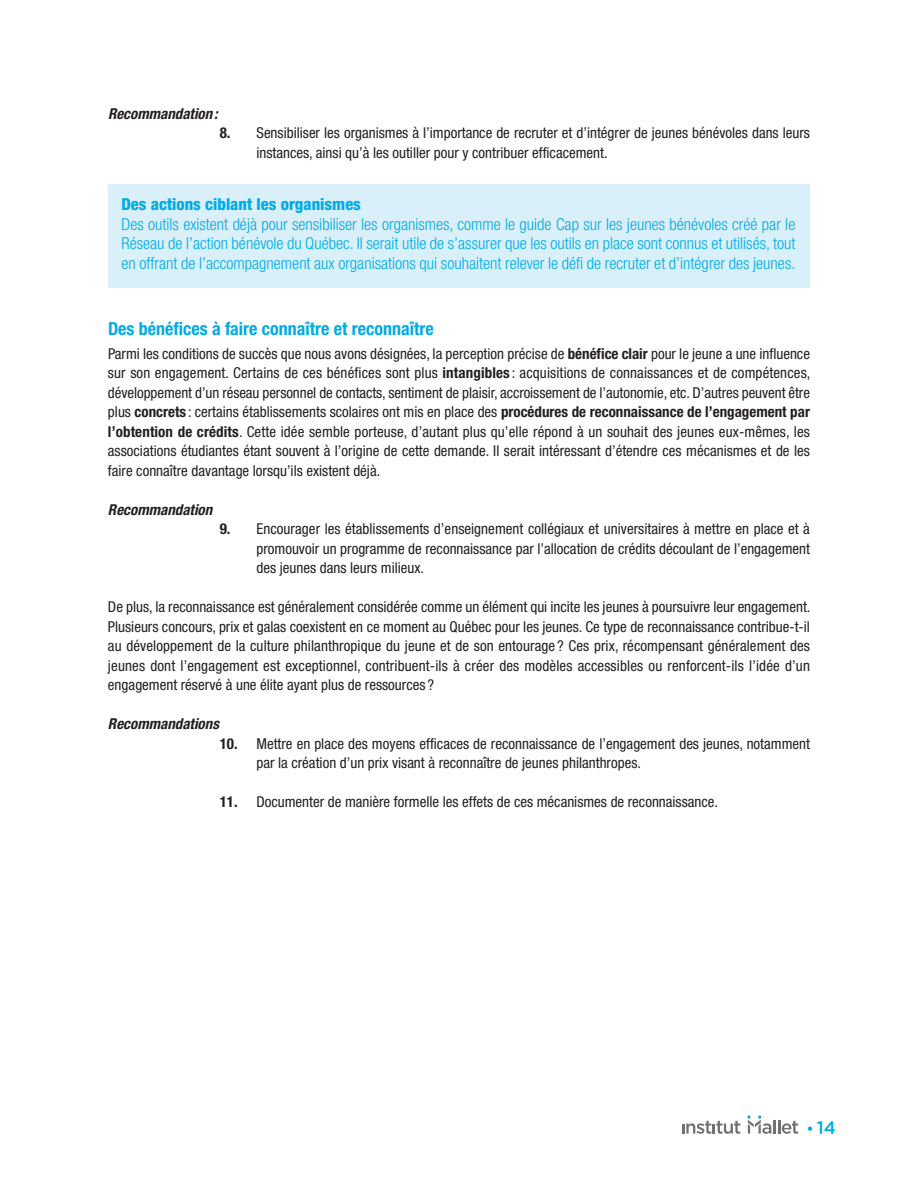
<style>
.page{position:relative;width:918px;height:1188px;background:#fff}
.page>*{position:absolute;margin:0;border:0;box-sizing:border-box;transform-origin:0 0}
.t1{font:700 condensed 18px "Helvetica Neue";color:#00abe7}
.t2{font:500 18px "Gotham Rounded";color:#00abe7}
.t3{font:300 condensed 16.5px/19.5px "Helvetica Neue";color:#00abe7;text-align:justify}
.t4{font:800 condensed 16.5px "Helvetica Neue";color:#00abe7}
.t5{font:condensed 15px/19.5px "Helvetica Neue";color:#231f20;text-align:justify}
.t6{font:italic 700 condensed 15px "Helvetica Neue";color:#231f20}
.s1{font-weight:700}
</style>
<div class="page">
<svg style="left:682px;top:1121px;width:58px;height:13px"></svg>
<hr style="left:773px;top:1120px;width:3px;height:14px;background:#717074">
<svg style="left:778px;top:1120px;width:20px;height:14px"></svg>
<svg style="left:747px;top:1115px;width:24px;height:19px"></svg>
<svg style="left:808px;top:1127px;width:4px;height:4px"></svg>
<div style="left:108px;top:185px;width:702px;height:103px;background:#d9effa"></div>
<p class="t6" style="left:108px;top:108px;width:111px">Recommandation:</p>
<p class="t5" style="left:257px;top:124px;width:555px;text-indent:-37px"><span class="s1">8.</span> Sensibiliser les organismes à l’importance de recruter et d’intégrer de jeunes bénévoles dans leurs instances, ainsi qu’à les outiller pour y contribuer efficacement.</p>
<p class="t4" style="left:121px;top:199px;width:241px">Des actions ciblant les organismes</p>
<p class="t3" style="left:121px;top:216px;width:675px">Des outils existent déjà pour sensibiliser les organismes, comme le guide Cap sur les jeunes bénévoles créé par le Réseau de l’action bénévole du Québec. Il serait utile de s’assurer que les outils en place sont connus et utilisés, tout en offrant de l’accompagnement aux organisations qui souhaitent relever le défi de recruter et d’intégrer des jeunes.</p>
<p class="t1" style="left:108px;top:322px;width:327px">Des bénéfices à faire connaître et reconnaître</p>
<p class="t5" style="left:108px;top:345px;width:704px">Parmi les conditions de succès que nous avons désignées, la perception précise de <span class="s1">bénéfice clair</span> pour le jeune a une influence sur son engagement. Certains de ces bénéfices sont plus <span class="s1">intangibles</span> : acquisitions de connaissances et de compétences, développement d’un réseau personnel de contacts, sentiment de plaisir, accroissement de l’autonomie, etc. D’autres peuvent être plus <span class="s1">concrets</span> : certains établissements scolaires ont mis en place des <span class="s1">procédures de reconnaissance de l’engagement par l’obtention de crédits</span>. Cette idée semble porteuse, d’autant plus qu’elle répond à un souhait des jeunes eux-mêmes, les associations étudiantes étant souvent à l’origine de cette demande. Il serait intéressant d’étendre ces mécanismes et de les faire connaître davantage lorsqu’ils existent déjà.</p>
<p class="t6" style="left:108px;top:504px;width:106px">Recommandation</p>
<p class="t5" style="left:256px;top:520px;width:555px;text-indent:-37px"><span class="s1">9.</span> Encourager les établissements d’enseignement collégiaux et universitaires à mettre en place et à promouvoir un programme de reconnaissance par l’allocation de crédits découlant de l’engagement des jeunes dans leurs milieux.</p>
<p class="t5" style="left:108px;top:598px;width:704px">De plus, la reconnaissance est généralement considérée comme un élément qui incite les jeunes à poursuivre leur engagement.<br>Plusieurs concours, prix et galas coexistent en ce moment au Québec pour les jeunes. Ce type de reconnaissance contribue-t-il au développement de la culture philanthropique du jeune et de son entourage ? Ces prix, récompensant généralement des jeunes dont l’engagement est exceptionnel, contribuent-ils à créer des modèles accessibles ou renforcent-ils l’idée d’un engagement réservé à une élite ayant plus de ressources ?</p>
<p class="t6" style="left:108px;top:718px;width:112px">Recommandations</p>
<p class="t5" style="left:256px;top:735px;width:555px;text-indent:-37px"><span class="s1">10.</span> Mettre en place des moyens efficaces de reconnaissance de l’engagement des jeunes, notamment par la création d’un prix visant à reconnaître de jeunes philanthropes.</p>
<p class="t5" style="left:220px;top:793px;width:500px"><span class="s1">11.</span> Documenter de manière formelle les effets de ces mécanismes de reconnaissance.</p>
<p class="t2" style="left:817px;top:1121px;width:21px">14</p>
</div>
